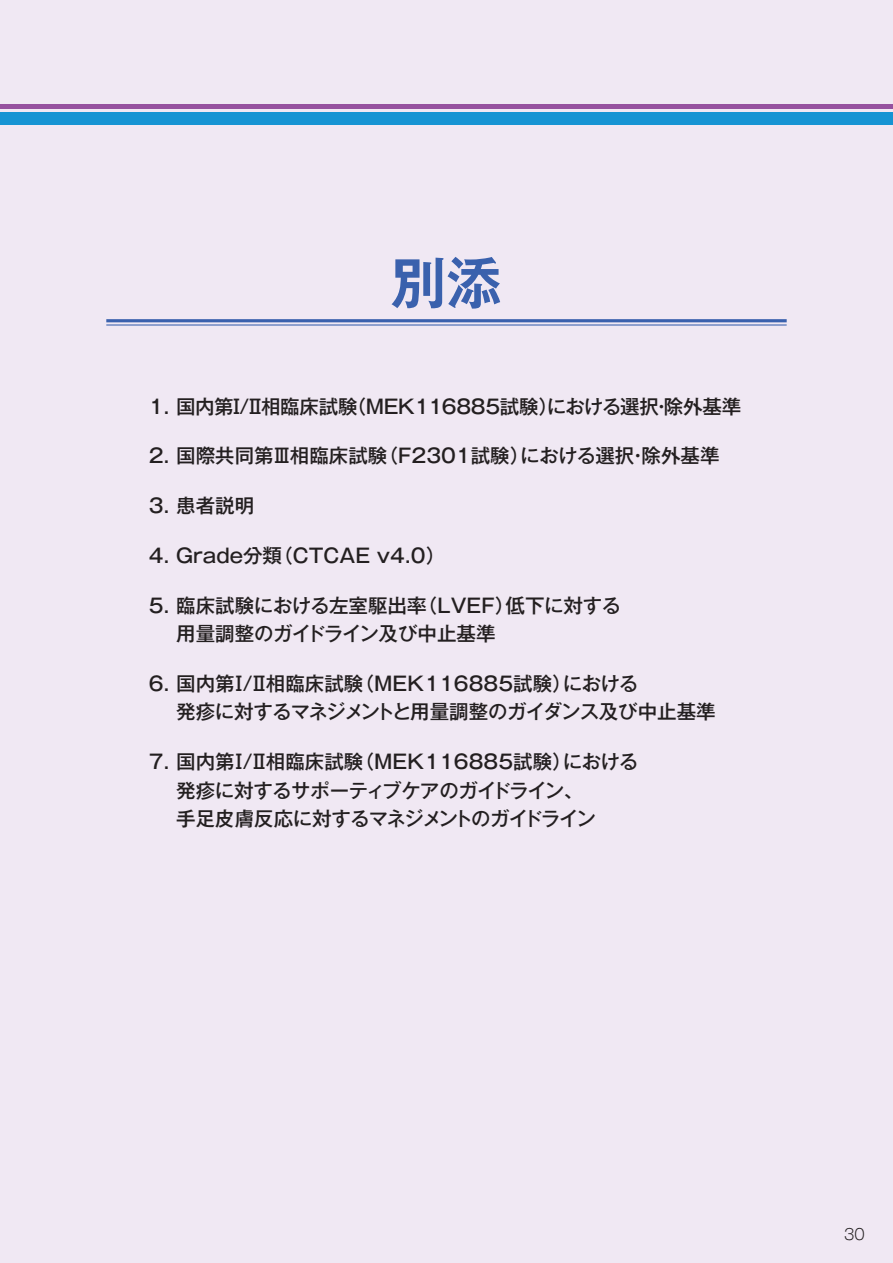
<style>
.page{position:relative;width:893px;height:1263px;background:#f0e8f3}
.page>*{position:absolute;margin:0;border:0;box-sizing:border-box;transform-origin:0 0}
.t1{font:700 55.5px "Gothic MB101 Pro De";color:#3a61ad}
.t2{font:500 19.5px/28.5px "Gothic MB101 Pro";color:#231f20}
.t3{font:500 19.5px/28.5px "Gothic MB101 Pro";letter-spacing:-.02em;color:#231f20}
.t4{font:300 15px "Gothic MB101 Pro";color:#231f20}
</style>
<div class="page">
<div style="left:0;top:112px;width:893px;height:12px;background:#1694d3"></div>
<hr style="left:0;top:104px;width:893px;height:4px;background:#96519f">
<hr style="left:106px;top:319px;width:681px;height:3px;background:#3a61ad">
<hr style="left:106px;top:324px;width:681px;height:2px;background:#3a61ad">
<h1 class="t1" style="left:391px;top:237px;width:113px">別添</h1>
<p class="t2" style="left:149px;top:389px;width:594px">1. 国内第Ⅰ/Ⅱ相臨床試験（MEK116885試験）における選択・除外基準</p>
<p class="t2" style="left:149px;top:439px;width:572px">2. 国際共同第Ⅲ相臨床試験（F2301試験）における選択・除外基準</p>
<p class="t2" style="left:149px;top:489px;width:107px">3. 患者説明</p>
<p class="t2" style="left:149px;top:539px;width:298px">4. Grade分類（CTCAE v4.0）</p>
<p class="t2" style="left:176px;top:589px;width:447px;text-indent:-27px">5. 臨床試験における左室駆出率（LVEF）低下に対する用量調整のガイドライン及び中止基準</p>
<p class="t2" style="left:176px;top:667px;width:541px;text-indent:-27px">6. 国内第Ⅰ/Ⅱ相臨床試験（MEK116885試験）における<br>発疹に対するマネジメントと用量調整のガイダンス及び中止基準</p>
<p class="t3" style="left:176px;top:745px;width:464px;text-indent:-27px">7. 国内第Ⅰ/Ⅱ相臨床試験（MEK116885試験）における発疹に対するサポーティブケアのガイドライン、<br>手足皮膚反応に対するマネジメントのガイドライン</p>
<p class="t4" style="left:844px;top:1222px;width:22px">30</p>
</div>
